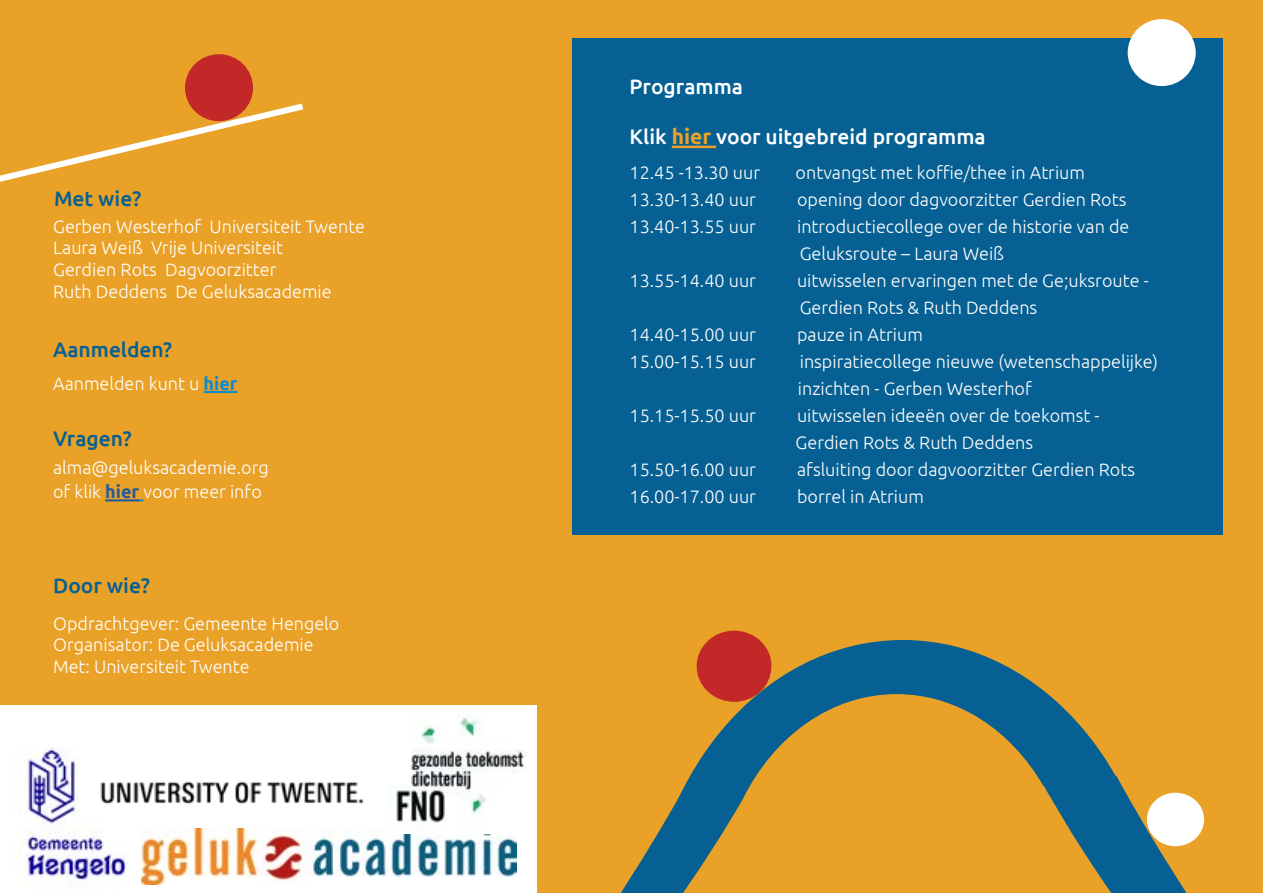
<style>
.page{position:relative;width:1263px;height:893px;background:#e9a127}
.page>*{position:absolute;margin:0;border:0;box-sizing:border-box;transform-origin:0 0}
.t1{font:500 21px "Ubuntu";color:#fff}
.t2{font:500 21px "Ubuntu";color:#066093}
.t3{font:300 18px/21.6px "Ubuntu";color:#fff}
.s1{font-weight:700;color:#0f8acb}
.s2{font-weight:700;color:#275b9b}
.s3{font-weight:700;color:#e9a128}
</style>
<div class="page">
<div style="left:572px;top:38px;width:650px;height:496px;background:#066093"></div>
<hr style="left:672px;top:146px;width:44px;height:2px;background:#e9a128">
<svg style="left:696px;top:640px;width:352px;height:54px;fill:#066093"></svg>
<svg style="left:504px;top:694px;width:701px;height:199px"></svg>
<div style="left:1147px;top:793px;width:57px;height:53px;background:#fff;border-radius:50%"></div>
<svg style="left:0;top:100px;width:304px;height:82px"></svg>
<div style="left:185px;top:54px;width:68px;height:67px;background:#c12827;border-radius:50%"></div>
<div style="left:1128px;top:19px;width:68px;height:67px;background:#fff;border-radius:50%"></div>
<div style="left:0;top:706px;width:537px;height:187px;background:#fff"></div>
<img style="left:141px;top:829px;width:376px;height:56px">
<img style="left:15px;top:747px;width:112px;height:142px">
<img style="left:388px;top:713px;width:139px;height:121px">
<img style="left:92px;top:764px;width:272px;height:49px">
<hr style="left:105px;top:499px;width:34px;height:2px;background:#275b9b">
<hr style="left:204px;top:391px;width:34px;height:2px;background:#0f8acb">
<div style="left:697px;top:631px;width:74px;height:71px;background:#c12827;border-radius:50%"></div>
<p class="t2" style="left:54px;top:185px;width:89px">Met wie?</p>
<p class="t3" style="left:53px;top:215px;width:313px">Gerben Westerhof Universiteit Twente<br>Laura Weiß Vrije Universiteit<br>Gerdien Rots Dagvoorzitter<br>Ruth Deddens De Geluksacademie</p>
<p class="t2" style="left:53px;top:336px;width:121px">Aanmelden?</p>
<p class="t3" style="left:53px;top:372px;width:186px">Aanmelden kunt u <span class="s1">hier</span></p>
<p class="t2" style="left:53px;top:425px;width:80px">Vragen?</p>
<p class="t3" style="left:53px;top:455px;width:217px;line-height:24px">alma@geluksacademie.org of klik <span class="s2">hier</span> voor meer info</p>
<p class="t2" style="left:53px;top:573px;width:98px">Door wie?</p>
<p class="t3" style="left:53px;top:612px;width:288px">Opdrachtgever: Gemeente Hengelo<br>Organisator: De Geluksacademie<br>Met: Universiteit Twente</p>
<p class="t1" style="left:629px;top:73px;width:115px">Programma</p>
<p class="t1" style="left:629px;top:124px;width:358px">Klik <span class="s3">hier</span> voor uitgebreid programma</p>
<p class="t3" style="left:629px;top:161px;width:132px">12.45 -13.30 uur</p>
<p class="t3" style="left:796px;top:161px;width:291px">ontvangst met koffie/thee in Atrium</p>
<p class="t3" style="left:629px;top:188px;width:128px">13.30-13.40 uur</p>
<p class="t3" style="left:797px;top:188px;width:331px">opening door dagvoorzitter Gerdien Rots</p>
<p class="t3" style="left:629px;top:215px;width:128px">13.40-13.55 uur</p>
<p class="t3" style="left:797px;top:212px;width:334px;line-height:27px">introductiecollege over de historie van de<br>Geluksroute – Laura Weiß</p>
<p class="t3" style="left:629px;top:269px;width:128px">13.55-14.40 uur</p>
<p class="t3" style="left:797px;top:266px;width:353px;line-height:27px">uitwisselen ervaringen met de Ge;uksroute -<br>Gerdien Rots &amp; Ruth Deddens</p>
<p class="t3" style="left:629px;top:323px;width:128px">14.40-15.00 uur</p>
<p class="t3" style="left:797px;top:323px;width:127px">pauze in Atrium</p>
<p class="t3" style="left:629px;top:350px;width:128px">15.00-15.15 uur</p>
<p class="t3" style="left:798px;top:347px;width:362px;line-height:27px">inspiratiecollege nieuwe (wetenschappelijke) inzichten - Gerben Westerhof</p>
<p class="t3" style="left:629px;top:404px;width:128px">15.15-15.50 uur</p>
<p class="t3" style="left:796px;top:401px;width:305px;line-height:27px">uitwisselen ideeën over de toekomst -<br>Gerdien Rots &amp; Ruth Deddens</p>
<p class="t3" style="left:629px;top:458px;width:128px">15.50-16.00 uur</p>
<p class="t3" style="left:797px;top:458px;width:339px">afsluiting door dagvoorzitter Gerdien Rots</p>
<p class="t3" style="left:629px;top:485px;width:128px">16.00-17.00 uur</p>
<p class="t3" style="left:797px;top:485px;width:128px">borrel in Atrium</p>
</div>
